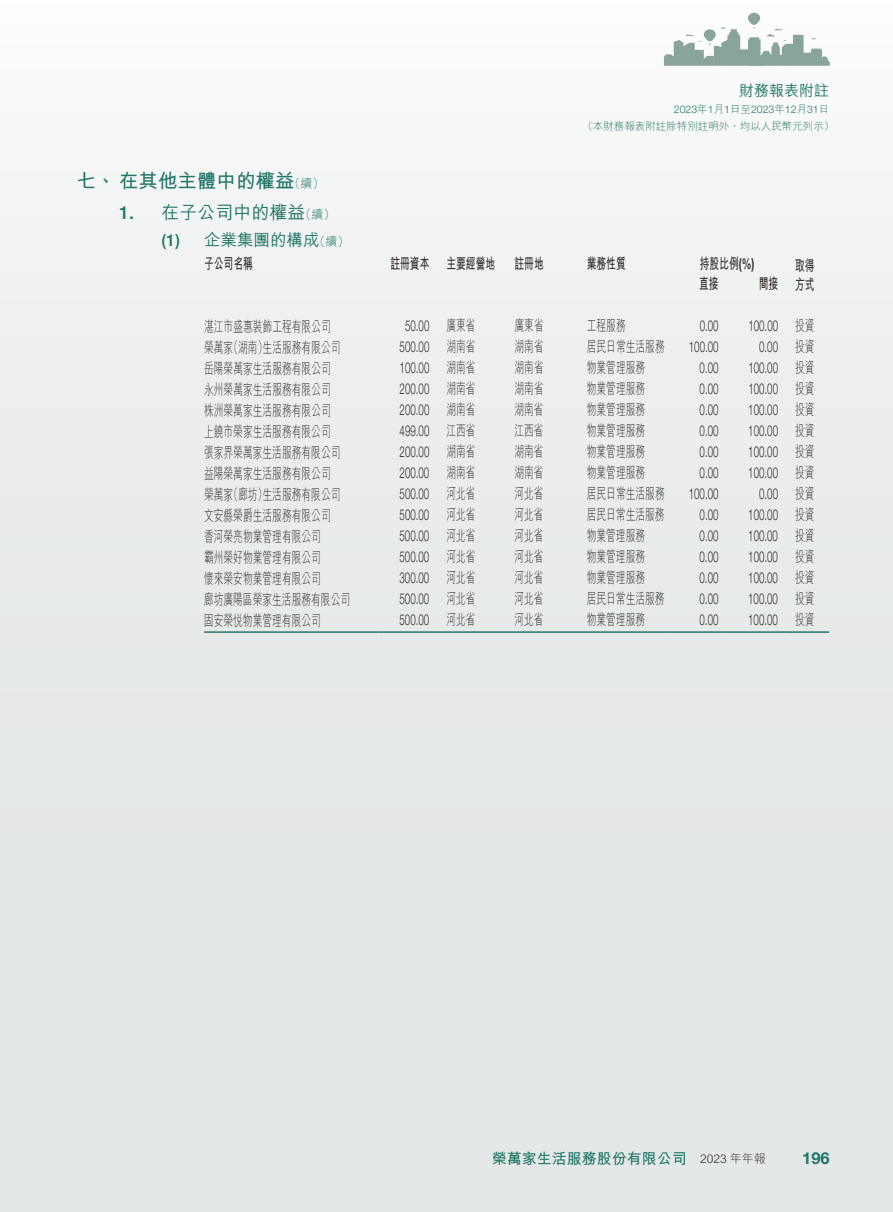
<style>
.page{position:relative;width:893px;height:1212px;background:#fff}
.page>*{position:absolute;margin:0;border:0;box-sizing:border-box;transform-origin:0 0}
.t1{font:700 19.5px "M Hei HK";color:#227668}
.t2{font:500 18px "M Hei HK";color:#227668}
.t3{font:500 18px "Helvetica Neue LT Std";color:#227668}
.t4{font:500 16.5px "M Hei HK";color:#227668}
.t5{font:700 16.5px "Helvetica Neue LT Std";color:#227668}
.t6{font:500 16.5px "Helvetica Neue LT Std";color:#227668}
.t7{font:300 15px "M Hei HK";color:#332d2b;scale:.65 1}
.t8{font:300 15px "Helvetica Neue LT Std";color:#332d2b;scale:.65 1}
.t9{font:700 15px "M Hei HK";color:#332d2b;scale:.65 1}
.t10{font:700 15px "M Hei HK";color:#227668}
.t11{font:500 15px "M Hei HK";color:#227668}
.t12{font:300 12px "M Hei HK";color:#227668}
.t13{font:300 12px "M Hei HK";color:#332d2b}
.t14{font:300 10.5px "M Hei HK";color:#227668}
.t15{font:300 10.5px "Helvetica Neue LT Std";color:#227668}
.s1{font-family:"M Hei HK"}
.s2{font-family:"Helvetica Neue LT Std"}
</style>
<div class="page">
<div style="left:0;top:0;width:893px;height:1212px;background:linear-gradient(to bottom,#f6f7f7,#dfe3e1)"></div>
<svg style="left:664px;top:13px;width:166px;height:53px"></svg>
<hr style="left:204px;top:631px;width:174px;height:2px;background:#227668">
<hr style="left:378px;top:631px;width:60px;height:2px;background:#227668">
<hr style="left:438px;top:631px;width:68px;height:2px;background:#227668">
<hr style="left:506px;top:631px;width:68px;height:2px;background:#227668">
<hr style="left:574px;top:631px;width:94px;height:2px;background:#227668">
<hr style="left:668px;top:631px;width:59px;height:2px;background:#227668">
<hr style="left:727px;top:631px;width:60px;height:2px;background:#227668">
<hr style="left:787px;top:631px;width:42px;height:2px;background:#227668">
<p class="t11" style="left:739px;top:80px;width:91px">財務報表附註</p>
<p class="t15" style="left:674px;top:103px;width:157px">2023<span class="s1">年月</span>1 1<span class="s1">日至</span>2023<span class="s1">年</span>12<span class="s1">月</span>31<span class="s1">日</span></p>
<p class="t14" style="left:582px;top:119px;width:253px">（本財務報表附註除特別註明外，均以人民幣元列示(</p>
<h1 class="t1" style="left:77px;top:166px;width:220px">七、在其他主體中的權益</h1>
<p class="t12" style="left:289px;top:176px;width:37px">（續(</p>
<p class="t3" style="left:119px;top:202px;width:17px">1.</p>
<p class="t2" style="left:162px;top:199px;width:146px">在子公司中的權益</p>
<p class="t12" style="left:300px;top:207px;width:37px">（續(</p>
<p class="t6" style="left:162px;top:230px;width:20px">1( )</p>
<p class="t4" style="left:204px;top:228px;width:117px">企業集團的構成</p>
<p class="t12" style="left:314px;top:233px;width:37px">（續(</p>
<p class="t9" style="left:204px;top:253px;width:76px">子公司名稱</p>
<p class="t9" style="left:390px;top:253px;width:61px">註冊資本</p>
<p class="t9" style="left:446px;top:253px;width:76px">主要經營地</p>
<p class="t9" style="left:514px;top:253px;width:46px">註冊地</p>
<p class="t9" style="left:587px;top:253px;width:61px">業務性質</p>
<p class="t9" style="left:700px;top:253px;width:85px">持股比例 <span class="s2">%( )</span></p>
<p class="t9" style="left:795px;top:254px;width:31px">取得</p>
<p class="t9" style="left:699px;top:272px;width:31px">直接</p>
<p class="t9" style="left:759px;top:272px;width:31px">間接</p>
<p class="t9" style="left:795px;top:274px;width:31px">方式</p>
<p class="t7" style="left:204px;top:316px;width:196px">湛江市盛惠裝飾工程有限公司</p>
<p class="t8" style="left:405px;top:316px;width:39px">50.00</p>
<p class="t7" style="left:446px;top:315px;width:46px">廣東省</p>
<p class="t7" style="left:514px;top:315px;width:46px">廣東省</p>
<p class="t7" style="left:587px;top:315px;width:61px">工程服務</p>
<p class="t8" style="left:700px;top:316px;width:31px">0.00</p>
<p class="t8" style="left:748px;top:316px;width:47px">100.00</p>
<p class="t7" style="left:795px;top:315px;width:31px">投資</p>
<p class="t7" style="left:228px;top:337px;width:174px">（湖南生活服務有限公司</p>
<p class="t7" style="left:258px;top:337px;width:16px">）</p>
<p class="t7" style="left:204px;top:337px;width:46px">榮萬家</p>
<p class="t8" style="left:400px;top:337px;width:47px">500.00</p>
<p class="t7" style="left:446px;top:336px;width:46px">湖南省</p>
<p class="t7" style="left:514px;top:336px;width:46px">湖南省</p>
<p class="t7" style="left:587px;top:336px;width:121px">居民日常生活服務</p>
<p class="t8" style="left:689px;top:337px;width:47px">100.00</p>
<p class="t8" style="left:759px;top:337px;width:31px">0.00</p>
<p class="t7" style="left:795px;top:336px;width:31px">投資</p>
<p class="t7" style="left:204px;top:358px;width:196px">岳陽榮萬家生活服務有限公司</p>
<p class="t8" style="left:400px;top:358px;width:47px">100.00</p>
<p class="t7" style="left:446px;top:357px;width:46px">湖南省</p>
<p class="t7" style="left:514px;top:357px;width:46px">湖南省</p>
<p class="t7" style="left:587px;top:357px;width:91px">物業管理服務</p>
<p class="t8" style="left:700px;top:358px;width:31px">0.00</p>
<p class="t8" style="left:748px;top:358px;width:47px">100.00</p>
<p class="t7" style="left:795px;top:357px;width:31px">投資</p>
<p class="t7" style="left:204px;top:379px;width:196px">永州榮萬家生活服務有限公司</p>
<p class="t8" style="left:400px;top:379px;width:47px">200.00</p>
<p class="t7" style="left:446px;top:378px;width:46px">湖南省</p>
<p class="t7" style="left:514px;top:378px;width:46px">湖南省</p>
<p class="t7" style="left:587px;top:378px;width:91px">物業管理服務</p>
<p class="t8" style="left:700px;top:379px;width:31px">0.00</p>
<p class="t8" style="left:748px;top:379px;width:47px">100.00</p>
<p class="t7" style="left:795px;top:378px;width:31px">投資</p>
<p class="t7" style="left:204px;top:400px;width:196px">株洲榮萬家生活服務有限公司</p>
<p class="t8" style="left:400px;top:400px;width:47px">200.00</p>
<p class="t7" style="left:446px;top:399px;width:46px">湖南省</p>
<p class="t7" style="left:514px;top:399px;width:46px">湖南省</p>
<p class="t7" style="left:587px;top:399px;width:91px">物業管理服務</p>
<p class="t8" style="left:700px;top:400px;width:31px">0.00</p>
<p class="t8" style="left:748px;top:400px;width:47px">100.00</p>
<p class="t7" style="left:795px;top:399px;width:31px">投資</p>
<p class="t7" style="left:204px;top:421px;width:196px">上饒市榮家生活服務有限公司</p>
<p class="t8" style="left:400px;top:421px;width:47px">499.00</p>
<p class="t7" style="left:446px;top:420px;width:46px">江西省</p>
<p class="t7" style="left:514px;top:420px;width:46px">江西省</p>
<p class="t7" style="left:587px;top:420px;width:91px">物業管理服務</p>
<p class="t8" style="left:700px;top:421px;width:31px">0.00</p>
<p class="t8" style="left:748px;top:421px;width:47px">100.00</p>
<p class="t7" style="left:795px;top:420px;width:31px">投資</p>
<p class="t7" style="left:204px;top:442px;width:211px">張家界榮萬家生活服務有限公司</p>
<p class="t8" style="left:400px;top:442px;width:47px">200.00</p>
<p class="t7" style="left:446px;top:441px;width:46px">湖南省</p>
<p class="t7" style="left:514px;top:441px;width:46px">湖南省</p>
<p class="t7" style="left:587px;top:441px;width:91px">物業管理服務</p>
<p class="t8" style="left:700px;top:442px;width:31px">0.00</p>
<p class="t8" style="left:748px;top:442px;width:47px">100.00</p>
<p class="t7" style="left:795px;top:441px;width:31px">投資</p>
<p class="t7" style="left:204px;top:463px;width:196px">益陽榮萬家生活服務有限公司</p>
<p class="t8" style="left:400px;top:463px;width:47px">200.00</p>
<p class="t7" style="left:446px;top:462px;width:46px">湖南省</p>
<p class="t7" style="left:514px;top:462px;width:46px">湖南省</p>
<p class="t7" style="left:587px;top:462px;width:91px">物業管理服務</p>
<p class="t8" style="left:700px;top:463px;width:31px">0.00</p>
<p class="t8" style="left:748px;top:463px;width:47px">100.00</p>
<p class="t7" style="left:795px;top:462px;width:31px">投資</p>
<p class="t7" style="left:228px;top:484px;width:174px">（廊坊生活服務有限公司</p>
<p class="t7" style="left:258px;top:484px;width:16px">）</p>
<p class="t7" style="left:204px;top:484px;width:46px">榮萬家</p>
<p class="t8" style="left:400px;top:484px;width:47px">500.00</p>
<p class="t7" style="left:446px;top:483px;width:46px">河北省</p>
<p class="t7" style="left:514px;top:483px;width:46px">河北省</p>
<p class="t7" style="left:587px;top:483px;width:121px">居民日常生活服務</p>
<p class="t8" style="left:689px;top:484px;width:47px">100.00</p>
<p class="t8" style="left:759px;top:484px;width:31px">0.00</p>
<p class="t7" style="left:795px;top:483px;width:31px">投資</p>
<p class="t7" style="left:204px;top:505px;width:196px">文安縣榮爵生活服務有限公司</p>
<p class="t8" style="left:400px;top:505px;width:47px">500.00</p>
<p class="t7" style="left:446px;top:504px;width:46px">河北省</p>
<p class="t7" style="left:514px;top:504px;width:46px">河北省</p>
<p class="t7" style="left:587px;top:504px;width:121px">居民日常生活服務</p>
<p class="t8" style="left:700px;top:505px;width:31px">0.00</p>
<p class="t8" style="left:748px;top:505px;width:47px">100.00</p>
<p class="t7" style="left:795px;top:504px;width:31px">投資</p>
<p class="t7" style="left:204px;top:526px;width:181px">香河榮亮物業管理有限公司</p>
<p class="t8" style="left:400px;top:526px;width:47px">500.00</p>
<p class="t7" style="left:446px;top:525px;width:46px">河北省</p>
<p class="t7" style="left:514px;top:525px;width:46px">河北省</p>
<p class="t7" style="left:587px;top:525px;width:91px">物業管理服務</p>
<p class="t8" style="left:700px;top:526px;width:31px">0.00</p>
<p class="t8" style="left:748px;top:526px;width:47px">100.00</p>
<p class="t7" style="left:795px;top:525px;width:31px">投資</p>
<p class="t7" style="left:204px;top:547px;width:181px">霸州榮好物業管理有限公司</p>
<p class="t8" style="left:400px;top:547px;width:47px">500.00</p>
<p class="t7" style="left:446px;top:546px;width:46px">河北省</p>
<p class="t7" style="left:514px;top:546px;width:46px">河北省</p>
<p class="t7" style="left:587px;top:546px;width:91px">物業管理服務</p>
<p class="t8" style="left:700px;top:547px;width:31px">0.00</p>
<p class="t8" style="left:748px;top:547px;width:47px">100.00</p>
<p class="t7" style="left:795px;top:546px;width:31px">投資</p>
<p class="t7" style="left:204px;top:568px;width:181px">懷來榮安物業管理有限公司</p>
<p class="t8" style="left:400px;top:568px;width:47px">300.00</p>
<p class="t7" style="left:446px;top:567px;width:46px">河北省</p>
<p class="t7" style="left:514px;top:567px;width:46px">河北省</p>
<p class="t7" style="left:587px;top:567px;width:91px">物業管理服務</p>
<p class="t8" style="left:699px;top:568px;width:31px">0.00</p>
<p class="t8" style="left:748px;top:568px;width:47px">100.00</p>
<p class="t7" style="left:795px;top:567px;width:31px">投資</p>
<p class="t7" style="left:204px;top:589px;width:226px">廊坊廣陽區榮家生活服務有限公司</p>
<p class="t8" style="left:400px;top:589px;width:47px">500.00</p>
<p class="t7" style="left:446px;top:588px;width:46px">河北省</p>
<p class="t7" style="left:514px;top:588px;width:46px">河北省</p>
<p class="t7" style="left:587px;top:588px;width:121px">居民日常生活服務</p>
<p class="t8" style="left:699px;top:589px;width:31px">0.00</p>
<p class="t8" style="left:748px;top:589px;width:47px">100.00</p>
<p class="t7" style="left:795px;top:588px;width:31px">投資</p>
<p class="t7" style="left:204px;top:610px;width:181px">固安榮悅物業管理有限公司</p>
<p class="t8" style="left:399px;top:610px;width:47px">500.00</p>
<p class="t7" style="left:446px;top:609px;width:46px">河北省</p>
<p class="t7" style="left:514px;top:609px;width:46px">河北省</p>
<p class="t7" style="left:587px;top:609px;width:91px">物業管理服務</p>
<p class="t8" style="left:699px;top:610px;width:31px">0.00</p>
<p class="t8" style="left:748px;top:610px;width:47px">100.00</p>
<p class="t7" style="left:795px;top:609px;width:31px">投資</p>
<p class="t10" style="left:492px;top:1147px;width:196px">榮萬家生活服務股份有限公司</p>
<p class="t13" style="left:700px;top:1150px;width:67px">2023 年年報</p>
<p class="t5" style="left:802px;top:1147px;width:29px">196</p>
</div>
